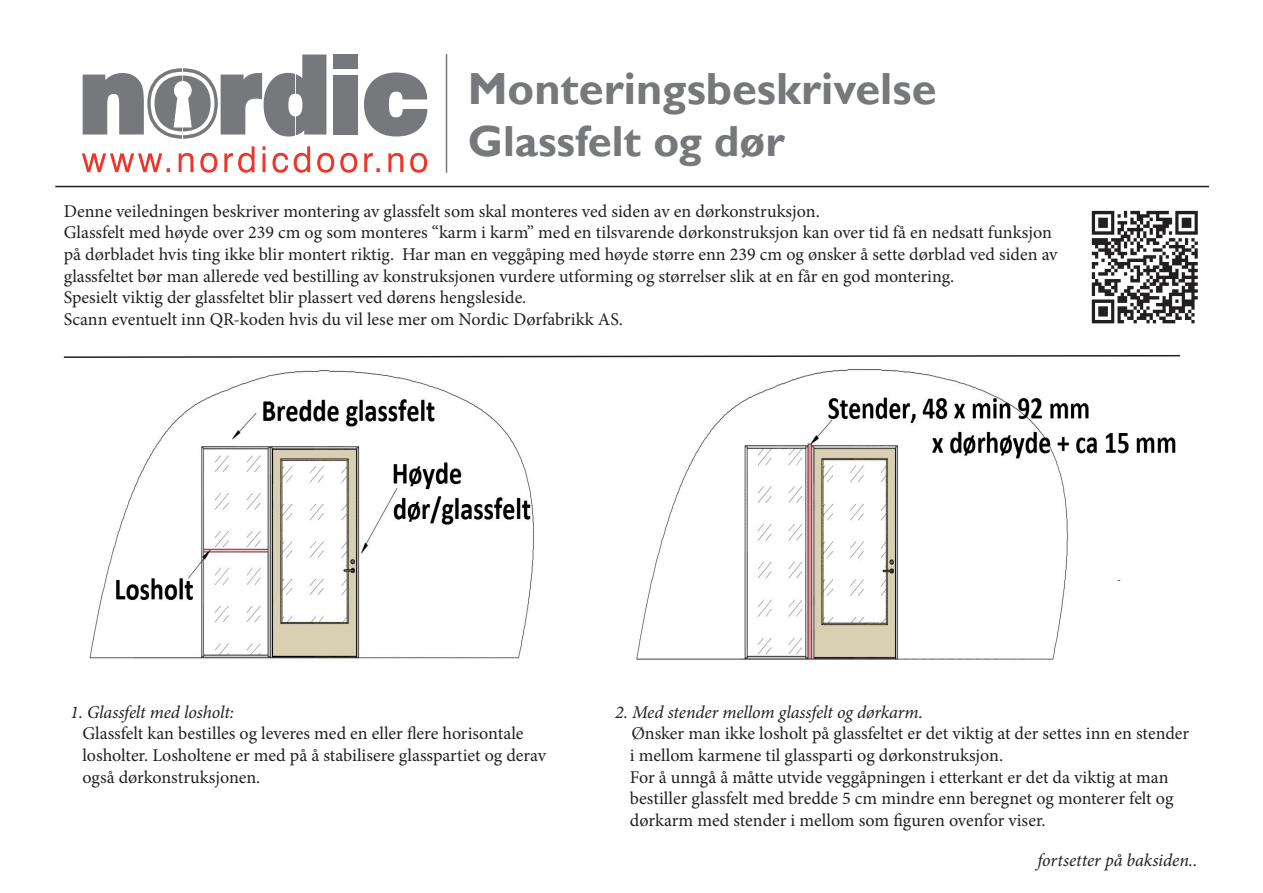
<style>
.page{position:relative;width:1263px;height:893px;background:#fff}
.page>*{position:absolute;margin:0;border:0;box-sizing:border-box;transform-origin:0 0}
.t1{font:700 45px "Gill Sans";color:#76787b}
.t2{font:700 43.5px "Gill Sans";color:#76787b}
.t3{font:18px/21.6px "Minion Pro";color:#231f20}
.t4{font:italic 18px "Minion Pro";letter-spacing:-.005em;color:#231f20}
</style>
<div class="page">
<div style="left:333px;top:75px;width:25px;height:60px;background:#76787b"></div>
<div style="left:333px;top:54px;width:25px;height:15px;background:#76787b"></div>
<svg style="left:364px;top:72px;width:63px;height:65px"></svg>
<svg style="left:83px;top:54px;width:243px;height:85px"></svg>
<svg style="left:82px;top:146px;width:345px;height:27px"></svg>
<hr style="left:446px;top:54px;width:1px;height:119px;background:#76787b">
<hr style="left:55px;top:186px;width:1154px;height:1px;background:#231f20">
<svg style="left:63px;top:354px;width:1118px;height:4px"></svg>
<img style="left:1091px;top:210px;width:107px;height:114px">
<img style="left:636px;top:369px;width:540px;height:291px">
<img style="left:89px;top:370px;width:446px;height:289px">
<p class="t1" style="left:468px;top:62px;width:470px">Monteringsbeskrivelse</p>
<p class="t2" style="left:468px;top:115px;width:319px">Glassfelt og dør</p>
<p class="t3" style="left:64px;top:200px;width:757px">Denne veiledningen beskriver montering av glassfelt som skal monteres ved siden av en dørkonstruksjon.</p>
<p class="t3" style="left:64px;top:222px;width:995px">Glassfelt med høyde over 239 cm og som monteres “karm i karm” med en tilsvarende dørkonstruksjon kan over tid få en nedsatt funksjon på dørbladet hvis ting ikke blir montert riktig. Har man en veggåping med høyde større enn 239 cm og ønsker å sette dørblad ved siden av glassfeltet bør man allerede ved bestilling av konstruksjonen vurdere utforming og størrelser slik at en får en god montering.</p>
<p class="t3" style="left:64px;top:287px;width:464px">Spesielt viktig der glassfeltet blir plassert ved dørens hengsleside.</p>
<p class="t3" style="left:64px;top:308px;width:561px">Scann eventuelt inn QR-koden hvis du vil lese mer om Nordic Dørfabrikk AS.</p>
<p class="t4" style="left:70px;top:700px;width:165px">1. Glassfelt med losholt:</p>
<p class="t3" style="left:82px;top:723px;width:443px">Glassfelt kan bestilles og leveres med en eller flere horisontale</p>
<p class="t3" style="left:82px;top:745px;width:465px">losholter. Losholtene er med på å stabilisere glasspartiet og derav</p>
<p class="t3" style="left:82px;top:766px;width:179px">også dørkonstruksjonen.</p>
<p class="t4" style="left:615px;top:700px;width:309px">2. Med stender mellom glassfelt og dørkarm.</p>
<p class="t3" style="left:631px;top:723px;width:559px">Ønsker man ikke losholt på glassfeltet er det viktig at der settes inn en stender</p>
<p class="t3" style="left:630px;top:745px;width:375px">i mellom karmene til glassparti og dørkonstruksjon.</p>
<p class="t3" style="left:630px;top:766px;width:540px">For å unngå å måtte utvide veggåpningen i etterkant er det da viktig at man</p>
<p class="t3" style="left:630px;top:788px;width:545px">bestiller glassfelt med bredde 5 cm mindre enn beregnet og monterer felt og</p>
<p class="t3" style="left:630px;top:809px;width:417px">dørkarm med stender i mellom som figuren ovenfor viser.</p>
<p class="t4" style="left:1037px;top:848px;width:161px">fortsetter på baksiden..</p>
</div>
